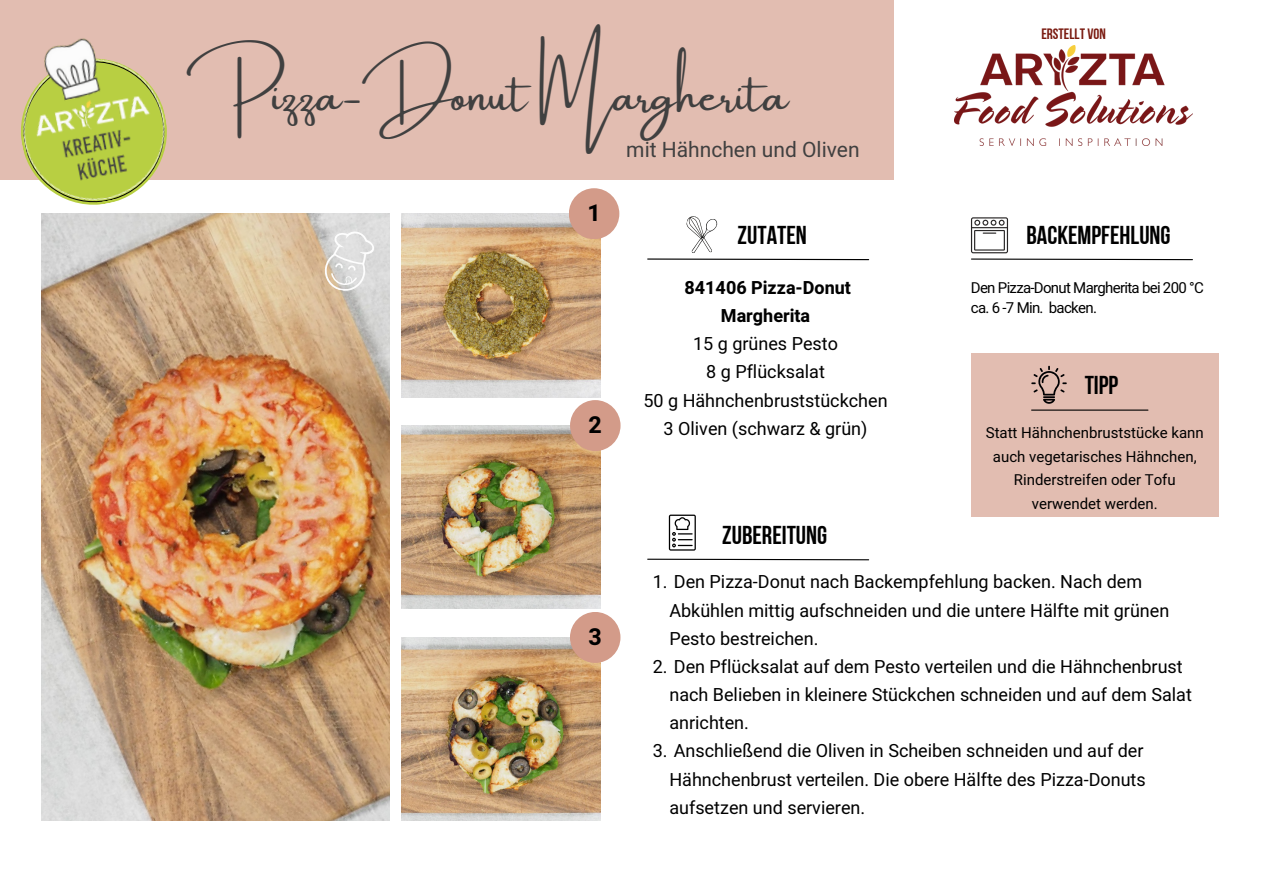
<style>
.page{position:relative;width:1263px;height:894px;background:#fff}
.page>*{position:absolute;margin:0;border:0;box-sizing:border-box;transform-origin:0 0}
.t1{font:46.95px "Amsterdam One";color:#404040}
.t2{font:25.8px "Bebas Neue Cyrillic";color:#000}
.t3{font:700 23.25px "Heebo";color:#000}
.t4{font:21px "Heebo";color:#404040}
.t5{font:18px/28.2px "Heebo";color:#000}
.t6{font:15px/23.7px "Heebo";color:#000;text-align:center}
.t7{font:15px/20.2px "Heebo";letter-spacing:-.045em;color:#000}
.t8{font:15px "Bebas Neue Cyrillic";color:#79190f}
.s1{font-weight:700}
</style>
<div class="page">
<div style="left:0;top:0;width:894px;height:180px;background:#e2bdb1"></div>
<img style="left:21px;top:38px;width:146px;height:167px">
<img style="left:954px;top:45px;width:239px;height:100px">
<img style="left:41px;top:213px;width:348px;height:607px">
<img style="left:402px;top:213px;width:199px;height:184px">
<img style="left:402px;top:425px;width:199px;height:183px">
<img style="left:402px;top:637px;width:199px;height:183px">
<div style="left:570px;top:400px;width:51px;height:51px;background:#d39b89;border-radius:50%"></div>
<div style="left:569px;top:188px;width:50px;height:51px;background:#d39b89;border-radius:50%"></div>
<div style="left:570px;top:611px;width:50px;height:51px;background:#d39b89;border-radius:50%"></div>
<svg style="left:970px;top:217px;width:223px;height:44px"></svg>
<svg style="left:647px;top:216px;width:223px;height:45px"></svg>
<svg style="left:669px;top:514px;width:27px;height:36px"></svg>
<svg style="left:647px;top:558px;width:223px;height:2px"></svg>
<svg style="left:321px;top:225px;width:59px;height:70px;background:#dbd8d4"></svg>
<div style="left:971px;top:353px;width:247px;height:164px;background:#e2bdb1"></div>
<hr style="left:1032px;top:409px;width:116px;height:1px;background:#000">
<svg style="left:1031px;top:365px;width:36px;height:38px"></svg>
<p class="t1" style="left:187px;top:69px;width:603px">Pizza-Donut Margherita</p>
<h2 class="t8" style="left:1041px;top:28px;width:66px">ERSTELLT VON</h2>
<h2 class="t4" style="left:626px;top:135px;width:235px">mit Hähnchen und Oliven</h2>
<p class="t3" style="left:587px;top:197px;width:15px">1</p>
<p class="t3" style="left:589px;top:408px;width:15px">2</p>
<p class="t3" style="left:588px;top:620px;width:15px">3</p>
<p class="t2" style="left:738px;top:225px;width:71px">ZUTATEN</p>
<h3 class="t2" style="left:1026px;top:225px;width:146px">BACKEMPFEHLUNG</h3>
<h2 class="t5" style="left:643px;top:274px;width:246px;text-align:center"><span class="s1">841406 Pizza-Donut<br>Margherita<br></span>15 g grünes Pesto<br>8 g Pflücksalat<br>50 g Hähnchenbruststückchen<br>3 Oliven (schwarz &amp; grün)</h2>
<p class="t2" style="left:722px;top:525px;width:107px">ZUBEREITUNG</p>
<p class="t7" style="left:971px;top:278px;width:234px">Den Pizza-Donut Margherita bei 200 °C ca. 6 -7 Min. backen.</p>
<p class="t2" style="left:1085px;top:374px;width:35px">TIPP</p>
<p class="t6" style="left:986px;top:421px;width:220px">Statt Hähnchenbruststücke kann auch vegetarisches Hähnchen,<br>Rinderstreifen oder Tofu verwendet werden.</p>
<h4 class="t5" style="left:669px;top:568px;width:501px;text-indent:-17px">1. Den Pizza-Donut nach Backempfehlung backen. Nach dem<br>Abkühlen mittig aufschneiden und die untere Hälfte mit grünen<br>Pesto bestreichen.</h4>
<p class="t5" style="left:669px;top:653px;width:524px;text-indent:-17px">2. Den Pflücksalat auf dem Pesto verteilen und die Hähnchenbrust nach Belieben in kleinere Stückchen schneiden und auf dem Salat anrichten.</p>
<p class="t5" style="left:669px;top:737px;width:478px;text-indent:-17px">3. Anschließend die Oliven in Scheiben schneiden und auf der<br>Hähnchenbrust verteilen. Die obere Hälfte des Pizza-Donuts aufsetzen und servieren.</p>
</div>
